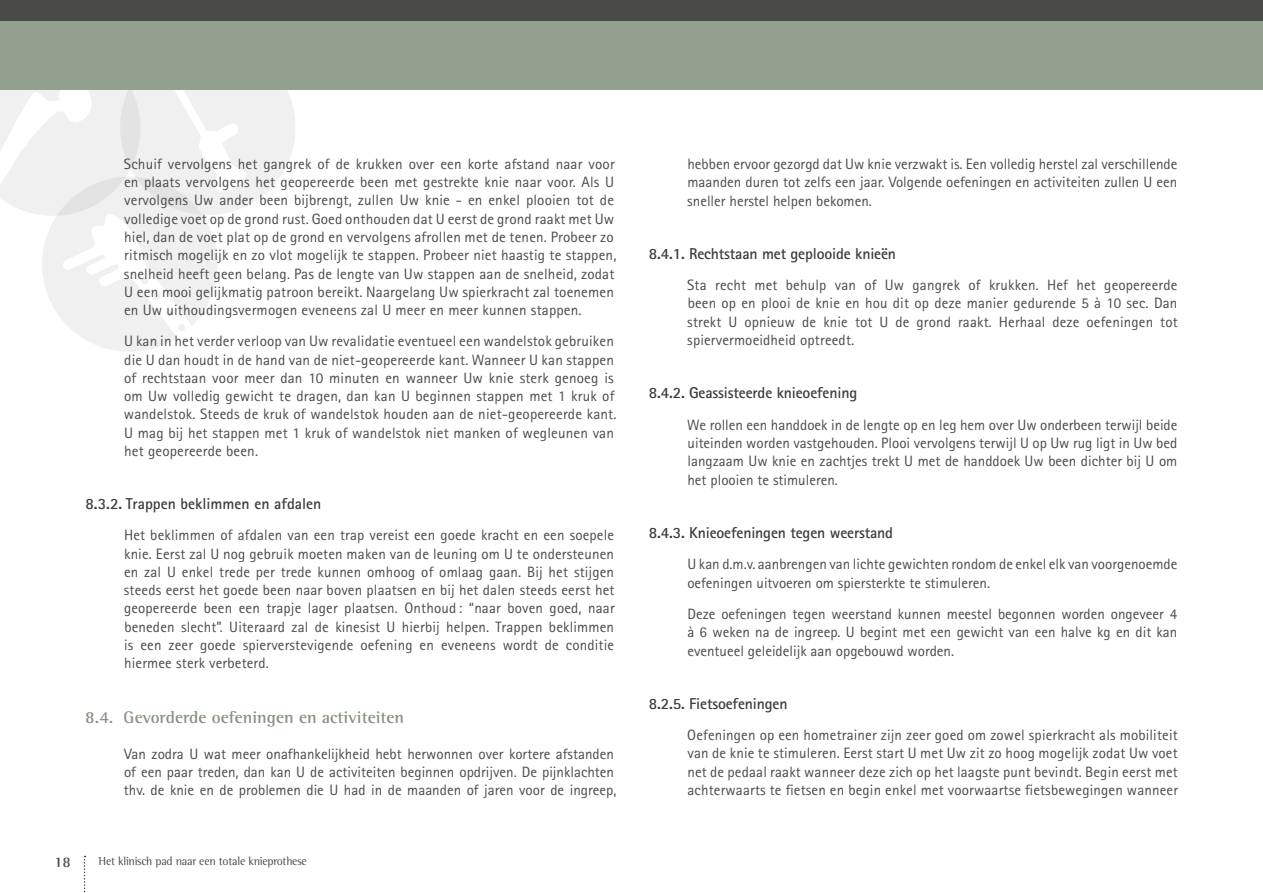
<style>
.page{position:relative;width:1263px;height:893px;background:#fff}
.page>*{position:absolute;margin:0;border:0;box-sizing:border-box;transform-origin:0 0}
.t1{font:700 17.25px "Rotis Semi Serif";color:#859181}
.t2{font:700 15.75px "Rotis Sans Serif";letter-spacing:-.01em;color:#3c3c3b}
.t3{font:15px/18.3px "Rotis Sans Serif";letter-spacing:.01em;color:#4a4a49;text-align:justify}
.t4{font:700 15px "Rotis Semi Serif";color:#4a4a49}
.t5{font:12px "Rotis Semi Serif";letter-spacing:-.02em;color:#4a4a49}
</style>
<div class="page">
<svg style="left:0;top:89px;width:296px;height:263px"></svg>
<div style="left:154px;top:293px;width:7px;height:7px;background:#f0f0f0;border-radius:50%"></div>
<div style="left:166px;top:309px;width:7px;height:7px;background:#f0f0f0;border-radius:50%"></div>
<div style="left:141px;top:277px;width:8px;height:7px;background:#f0f0f0;border-radius:50%"></div>
<div style="left:0;top:0;width:1263px;height:21px;background:#4a4a49"></div>
<div style="left:0;top:21px;width:1263px;height:68px;background:#93a08f"></div>
<svg style="left:84px;top:856px;width:2px;height:37px"></svg>
<p class="t3" style="left:124px;top:154px;width:494px;text-align:left">Schuif vervolgens het gangrek of de krukken over een korte afstand naar voor en plaats vervolgens het geopereerde been met gestrekte knie naar voor. Als U vervolgens Uw ander been bijbrengt, zullen Uw knie - en enkel plooien tot de volledige voet op de grond rust. Goed onthouden dat U eerst de grond raakt met Uw hiel, dan de voet plat op de grond en vervolgens afrollen met de tenen. Probeer zo ritmisch mogelijk en zo vlot mogelijk te stappen. Probeer niet haastig te stappen, snelheid heeft geen belang. Pas de lengte van Uw stappen aan de snelheid, zodat U een mooi gelijkmatig patroon bereikt. Naargelang Uw spierkracht zal toenemen en Uw uithoudingsvermogen eveneens zal U meer en meer kunnen stappen.</p>
<p class="t3" style="left:124px;top:332px;width:494px;text-align:left">U kan in het verder verloop van Uw revalidatie eventueel een wandelstok gebruiken die U dan houdt in de hand van de niet-geopereerde kant. Wanneer U kan stappen of rechtstaan voor meer dan 10 minuten en wanneer Uw knie sterk genoeg is om Uw volledig gewicht te dragen, dan kan U beginnen stappen met 1 kruk of wandelstok. Steeds de kruk of wandelstok houden aan de niet-geopereerde kant.<br>U mag bij het stappen met 1 kruk of wandelstok niet manken of wegleunen van het geopereerde been.</p>
<p class="t2" style="left:86px;top:494px;width:237px">8.3.2. Trappen beklimmen en afdalen</p>
<p class="t3" style="left:124px;top:526px;width:492px">Het beklimmen of afdalen van een trap vereist een goede kracht en een soepele knie. Eerst zal U nog gebruik moeten maken van de leuning om U te ondersteunen en zal U enkel trede per trede kunnen omhoog of omlaag gaan. Bij het stijgen steeds eerst het goede been naar boven plaatsen en bij het dalen steeds eerst het geopereerde been een trapje lager plaatsen. Onthoud : “naar boven goed, naar beneden slecht”. Uiteraard zal de kinesist U hierbij helpen. Trappen beklimmen is een zeer goede spierverstevigende oefening en eveneens wordt de conditie hiermee sterk verbeterd.</p>
<p class="t1" style="left:85px;top:707px;width:320px">8.4. Gevorderde oefeningen en activiteiten</p>
<p class="t3" style="left:124px;top:744px;width:494px;text-align:left">Van zodra U wat meer onafhankelijkheid hebt herwonnen over kortere afstanden of een paar treden, dan kan U de activiteiten beginnen opdrijven. De pijnklachten thv. de knie en de problemen die U had in de maanden of jaren voor de ingreep,</p>
<p class="t4" style="left:54px;top:853px;width:18px">18</p>
<p class="t5" style="left:99px;top:854px;width:210px">Het klinisch pad naar een totale knieprothese</p>
<p class="t3" style="left:687px;top:154px;width:492px">hebben ervoor gezorgd dat Uw knie verzwakt is. Een volledig herstel zal verschillende maanden duren tot zelfs een jaar. Volgende oefeningen en activiteiten zullen U een sneller herstel helpen bekomen.</p>
<p class="t2" style="left:649px;top:244px;width:249px">8.4.1. Rechtstaan met geplooide knieën</p>
<p class="t3" style="left:687px;top:276px;width:492px">Sta recht met behulp van of Uw gangrek of krukken. Hef het geopereerde been op en plooi de knie en hou dit op deze manier gedurende 5 à 10 sec. Dan strekt U opnieuw de knie tot U de grond raakt. Herhaal deze oefeningen tot spiervermoeidheid optreedt.</p>
<p class="t2" style="left:649px;top:383px;width:210px">8.4.2. Geassisteerde knieoefening</p>
<p class="t3" style="left:687px;top:415px;width:492px">We rollen een handdoek in de lengte op en leg hem over Uw onderbeen terwijl beide uiteinden worden vastgehouden. Plooi vervolgens terwijl U op Uw rug ligt in Uw bed langzaam Uw knie en zachtjes trekt U met de handdoek Uw been dichter bij U om het plooien te stimuleren.</p>
<p class="t2" style="left:649px;top:523px;width:246px">8.4.3. Knieoefeningen tegen weerstand</p>
<p class="t3" style="left:687px;top:555px;width:491px">U kan d.m.v. aanbrengen van lichte gewichten rondom de enkel elk van voorgenoemde oefeningen uitvoeren om spiersterkte te stimuleren.</p>
<p class="t3" style="left:687px;top:604px;width:492px">Deze oefeningen tegen weerstand kunnen meestel begonnen worden ongeveer 4 à 6 weken na de ingreep. U begint met een gewicht van een halve kg en dit kan eventueel geleidelijk aan opgebouwd worden.</p>
<p class="t2" style="left:649px;top:694px;width:140px">8.2.5. Fietsoefeningen</p>
<p class="t3" style="left:687px;top:726px;width:492px">Oefeningen op een hometrainer zijn zeer goed om zowel spierkracht als mobiliteit van de knie te stimuleren. Eerst start U met Uw zit zo hoog mogelijk zodat Uw voet net de pedaal raakt wanneer deze zich op het laagste punt bevindt. Begin eerst met achterwaarts te fietsen en begin enkel met voorwaartse fietsbewegingen wanneer</p>
</div>
